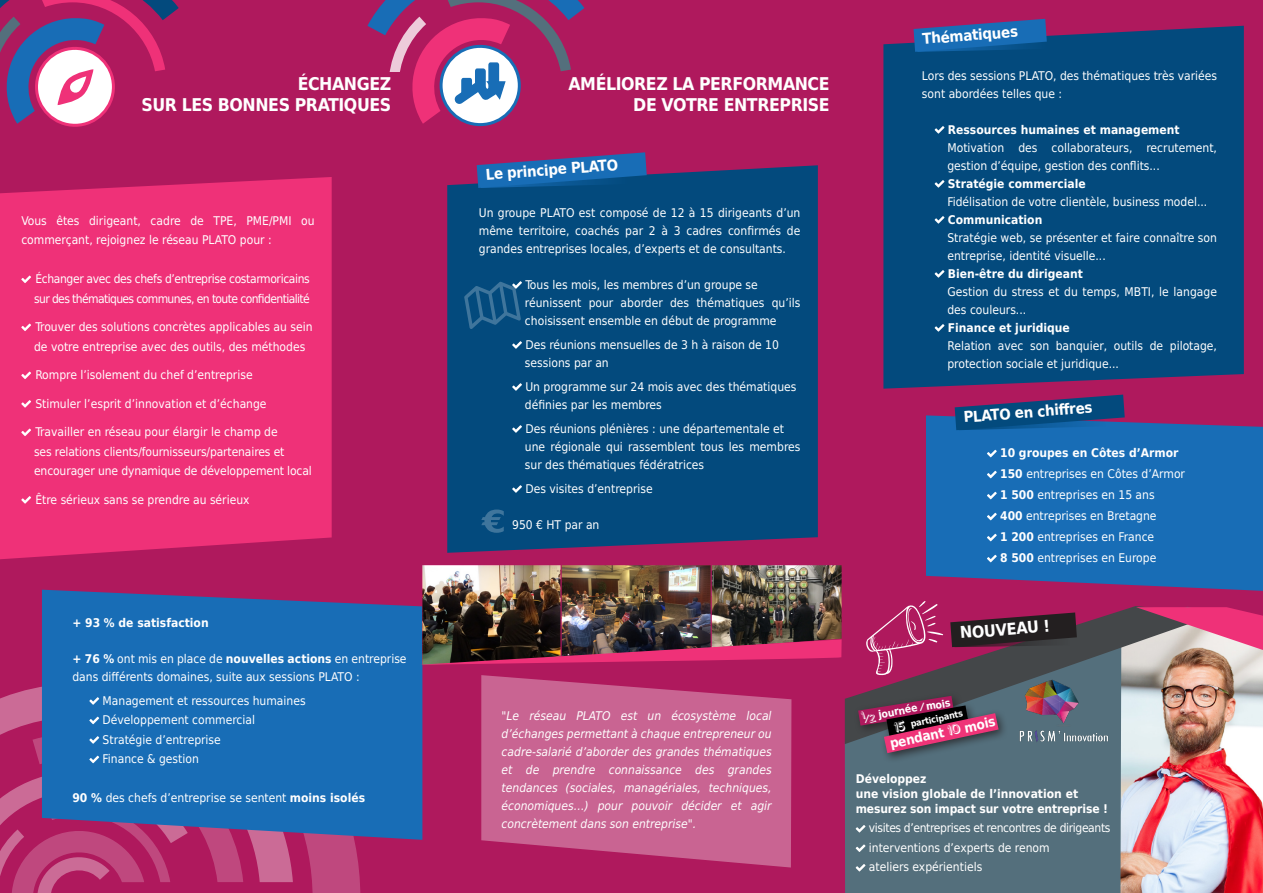
<style>
.page{position:relative;width:1263px;height:893px;background:#af195d}
.page>*{position:absolute;margin:0;border:0;box-sizing:border-box;transform-origin:0 0}
.t1{font:700 17.7px "DejaVu Sans Condensed";letter-spacing:-.025em;color:#fff}
.t2{font:700 16.35px "DejaVu Sans Condensed";color:#fff}
.t3{font:700 15px "DejaVu Sans Condensed";color:#fff}
.t4{font:700 13.5px "DejaVu Sans Condensed";color:#fff}
.t5{font:12px/18px "DejaVu Sans Condensed";color:#fff}
.t6{font:italic 12px/18px "DejaVu Sans Condensed";color:#fff;text-align:justify}
.t7{font:700 12px/15px "DejaVu Sans Condensed";color:#fff}
.t8{font:12px "DejaVu Sans Condensed";letter-spacing:-.03em;color:#fff}
.t9{font:12px "DejaVu Sans Condensed";letter-spacing:-.05em;color:#fff}
.t10{font:700 10.5px "DejaVu Sans Condensed";color:#fff}
.t11{font:700 9px "DejaVu Sans Condensed";color:#fff}
.s1{font-weight:700}
.s2{font-family:"Cartoonish";font-weight:400;font-size:15px}
</style>
<div class="page">
<div style="left:845px;top:744px;width:275px;height:149px;background:#546f7c"></div>
<div style="left:42px;top:590px;width:380px;height:250px;background:#186db6"></div>
<div style="left:0;top:177px;width:332px;height:382px;background:#ef3178"></div>
<svg style="left:21px;top:276px;width:10px;height:7px"></svg>
<svg style="left:21px;top:324px;width:10px;height:7px"></svg>
<svg style="left:21px;top:372px;width:10px;height:7px"></svg>
<svg style="left:21px;top:400px;width:10px;height:8px"></svg>
<svg style="left:21px;top:429px;width:10px;height:7px"></svg>
<svg style="left:21px;top:496px;width:10px;height:8px"></svg>
<div style="left:447px;top:165px;width:371px;height:388px;background:#034a7d"></div>
<svg style="left:0;top:0;width:179px;height:124px"></svg>
<svg style="left:367px;top:0;width:217px;height:124px"></svg>
<svg style="left:477px;top:152px;width:170px;height:36px"></svg>
<svg style="left:0;top:697px;width:360px;height:196px"></svg>
<div style="left:331px;top:72px;width:69px;height:52px;background:#af195d"></div>
<svg style="left:512px;top:341px;width:10px;height:8px"></svg>
<svg style="left:512px;top:383px;width:10px;height:8px"></svg>
<svg style="left:512px;top:425px;width:10px;height:8px"></svg>
<svg style="left:512px;top:485px;width:10px;height:8px"></svg>
<img style="left:419px;top:565px;width:423px;height:100px">
<svg style="left:481px;top:509px;width:23px;height:24px"></svg>
<svg style="left:464px;top:281px;width:58px;height:48px;background:#185987"></svg>
<svg style="left:481px;top:675px;width:310px;height:192px;background:#c5598a"></svg>
<div style="left:883px;top:26px;width:361px;height:363px;background:#034a7d"></div>
<svg style="left:913px;top:19px;width:134px;height:33px;background:#2c5ba1"></svg>
<svg style="left:935px;top:126px;width:9px;height:8px"></svg>
<svg style="left:935px;top:180px;width:9px;height:8px"></svg>
<svg style="left:935px;top:216px;width:9px;height:8px"></svg>
<svg style="left:935px;top:270px;width:9px;height:8px"></svg>
<svg style="left:935px;top:324px;width:9px;height:8px"></svg>
<svg style="left:926px;top:415px;width:337px;height:176px;background:#2267af"></svg>
<svg style="left:987px;top:450px;width:10px;height:7px"></svg>
<svg style="left:987px;top:471px;width:10px;height:7px"></svg>
<svg style="left:987px;top:492px;width:10px;height:7px"></svg>
<svg style="left:987px;top:513px;width:10px;height:7px"></svg>
<svg style="left:987px;top:534px;width:10px;height:7px"></svg>
<svg style="left:987px;top:555px;width:10px;height:7px"></svg>
<svg style="left:955px;top:395px;width:170px;height:35px"></svg>
<svg style="left:908px;top:601px;width:30px;height:5px"></svg>
<svg style="left:845px;top:606px;width:343px;height:138px"></svg>
<img style="left:1120px;top:607px;width:143px;height:286px">
<svg style="left:950px;top:612px;width:127px;height:35px;background:#3e212e"></svg>
<img style="left:1014px;top:675px;width:99px;height:68px">
<svg style="left:856px;top:825px;width:9px;height:7px"></svg>
<svg style="left:856px;top:844px;width:9px;height:8px"></svg>
<svg style="left:856px;top:864px;width:9px;height:7px"></svg>
<div style="left:853px;top:691px;width:156px;height:73px;background:#231f20;opacity:.75"></div>
<svg style="left:858px;top:696px;width:141px;height:58px;background:#743957"></svg>
<p class="t1" style="left:298px;top:70px;width:95px">ÉCHANGEZ</p>
<p class="t1" style="left:142px;top:91px;width:251px">SUR LES BONNES PRATIQUES</p>
<p class="t5" style="left:21px;top:210px;width:295px;line-height:19.5px">Vous êtes dirigeant, cadre de TPE, PME/PMI ou commerçant, rejoignez le réseau PLATO pour :</p>
<p class="t8" style="left:35px;top:269px;width:276px">Échanger avec des chefs d’entreprise costarmoricains</p>
<p class="t9" style="left:34px;top:289px;width:277px">sur des thématiques communes, en toute confidentialité</p>
<p class="t5" style="left:35px;top:317px;width:279px">Trouver des solutions concrètes applicables au sein</p>
<p class="t5" style="left:34px;top:337px;width:273px">de votre entreprise avec des outils, des méthodes</p>
<p class="t5" style="left:35px;top:365px;width:219px">Rompre l’isolement du chef d’entreprise</p>
<p class="t5" style="left:35px;top:394px;width:233px">Stimuler l’esprit d’innovation et d’échange</p>
<p class="t5" style="left:35px;top:422px;width:244px">Travailler en réseau pour élargir le champ de</p>
<p class="t5" style="left:34px;top:441px;width:279px;line-height:19.5px">ses relations clients/fournisseurs/partenaires et encourager une dynamique de développement local</p>
<p class="t5" style="left:35px;top:490px;width:216px">Être sérieux sans se prendre au sérieux</p>
<p class="t7" style="left:72px;top:614px;width:138px">+ 93 % de satisfaction</p>
<p class="t5" style="left:72px;top:649px;width:336px"><span class="s1">+ 76 %</span> ont mis en place de <span class="s1">nouvelles actions</span> en entreprise dans différents domaines, suite aux sessions PLATO :</p>
<p class="t5" style="left:103px;top:691px;width:205px">Management et ressources humaines</p>
<p class="t5" style="left:103px;top:710px;width:154px">Développement commercial</p>
<p class="t5" style="left:103px;top:730px;width:120px">Stratégie d’entreprise</p>
<p class="t5" style="left:103px;top:749px;width:98px">Finance &amp; gestion</p>
<p class="t5" style="left:72px;top:788px;width:294px"><span class="s1">90 %</span> des chefs d’entreprise se sentent <span class="s1">moins isolés</span></p>
<p class="t1" style="left:568px;top:70px;width:263px">AMÉLIOREZ LA PERFORMANCE</p>
<p class="t1" style="left:633px;top:91px;width:198px">DE VOTRE ENTREPRISE</p>
<p class="t3" style="left:485px;top:163px;width:134px;rotate:-5deg">Le principe PLATO</p>
<p class="t5" style="left:479px;top:203px;width:323px;text-align:justify">Un groupe PLATO est composé de 12 à 15 dirigeants d’un même territoire, coachés par 2 à 3 cadres confirmés de grandes entreprises locales, d’experts et de consultants.</p>
<p class="t5" style="left:525px;top:275px;width:234px">Tous les mois, les membres d’un groupe se</p>
<p class="t5" style="left:525px;top:293px;width:277px">réunissent pour aborder des thématiques qu’ils choisissent ensemble en début de programme</p>
<p class="t5" style="left:525px;top:335px;width:255px">Des réunions mensuelles de 3 h à raison de 10</p>
<p class="t5" style="left:525px;top:353px;width:85px">sessions par an</p>
<p class="t5" style="left:525px;top:377px;width:273px">Un programme sur 24 mois avec des thématiques</p>
<p class="t5" style="left:525px;top:395px;width:138px">définies par les membres</p>
<p class="t5" style="left:525px;top:419px;width:260px">Des réunions plénières : une départementale et</p>
<p class="t5" style="left:525px;top:437px;width:277px">une régionale qui rassemblent tous les membres sur des thématiques fédératrices</p>
<p class="t5" style="left:525px;top:479px;width:129px">Des visites d’entreprise</p>
<p class="t5" style="left:512px;top:515px;width:89px">950 € HT par an</p>
<p class="t6" style="left:502px;top:707px;width:272px">"Le réseau PLATO est un écosystème local d’échanges permettant à chaque entrepreneur ou cadre-salarié d’aborder des grandes thématiques et de prendre connaissance des grandes tendances (sociales, managériales, techniques, économiques…) pour pouvoir décider et agir concrètement dans son entreprise".</p>
<p class="t3" style="left:921px;top:27px;width:97px;rotate:-5deg">Thématiques</p>
<p class="t5" style="left:922px;top:66px;width:297px">Lors des sessions PLATO, des thématiques très variées sont abordées telles que :</p>
<p class="t7" style="left:948px;top:121px;width:233px">Ressources humaines et management</p>
<p class="t5" style="left:947px;top:138px;width:271px">Motivation des collaborateurs, recrutement, gestion d’équipe, gestion des conflits...</p>
<p class="t7" style="left:948px;top:175px;width:139px">Stratégie commerciale</p>
<p class="t5" style="left:947px;top:192px;width:261px">Fidélisation de votre clientèle, business model...</p>
<p class="t7" style="left:948px;top:211px;width:96px">Communication</p>
<p class="t5" style="left:947px;top:228px;width:271px">Stratégie web, se présenter et faire connaître son entreprise, identité visuelle...</p>
<p class="t7" style="left:948px;top:265px;width:137px">Bien-être du dirigeant</p>
<p class="t5" style="left:947px;top:282px;width:271px">Gestion du stress et du temps, MBTI, le langage des couleurs...</p>
<p class="t7" style="left:948px;top:319px;width:124px">Finance et juridique</p>
<p class="t5" style="left:947px;top:336px;width:271px">Relation avec son banquier, outils de pilotage, protection sociale et juridique...</p>
<p class="t3" style="left:963px;top:405px;width:131px;rotate:-5deg">PLATO en chiff res</p>
<p class="t7" style="left:1000px;top:445px;width:180px">10 groupes en Côtes d’Armor</p>
<p class="t5" style="left:1000px;top:464px;width:186px"><span class="s1">150</span> entreprises en Côtes d’Armor</p>
<p class="t5" style="left:1000px;top:485px;width:156px"><span class="s1">1 500</span> entreprises en 15 ans</p>
<p class="t5" style="left:1000px;top:506px;width:158px"><span class="s1">400</span> entreprises en Bretagne</p>
<p class="t5" style="left:1000px;top:527px;width:156px"><span class="s1">1 200</span> entreprises en France</p>
<p class="t5" style="left:1000px;top:548px;width:158px"><span class="s1">8 500</span> entreprises en Europe</p>
<p class="t2" style="left:959px;top:619px;width:92px;rotate:-4deg">NOUVEAU !</p>
<p class="t10" style="left:877px;top:706px;width:41px;rotate:-10deg">journée</p>
<p class="t10" style="left:924px;top:698px;width:26px;rotate:-10deg">mois</p>
<p class="t11" style="left:909px;top:717px;width:55px;rotate:-12deg">participants</p>
<p class="t4" style="left:888px;top:733px;width:109px;rotate:-12deg">pendant <span class="s2">10</span> mois</p>
<p class="t7" style="left:856px;top:771px;width:72px">Développez</p>
<p class="t7" style="left:856px;top:786px;width:254px">une vision globale de l’innovation et mesurez son impact sur votre entreprise !</p>
<p class="t8" style="left:869px;top:818px;width:243px">visites d’entreprises et rencontres de dirigeants</p>
<p class="t5" style="left:869px;top:838px;width:182px">interventions d’experts de renom</p>
<p class="t5" style="left:869px;top:857px;width:115px">ateliers expérientiels</p>
</div>
